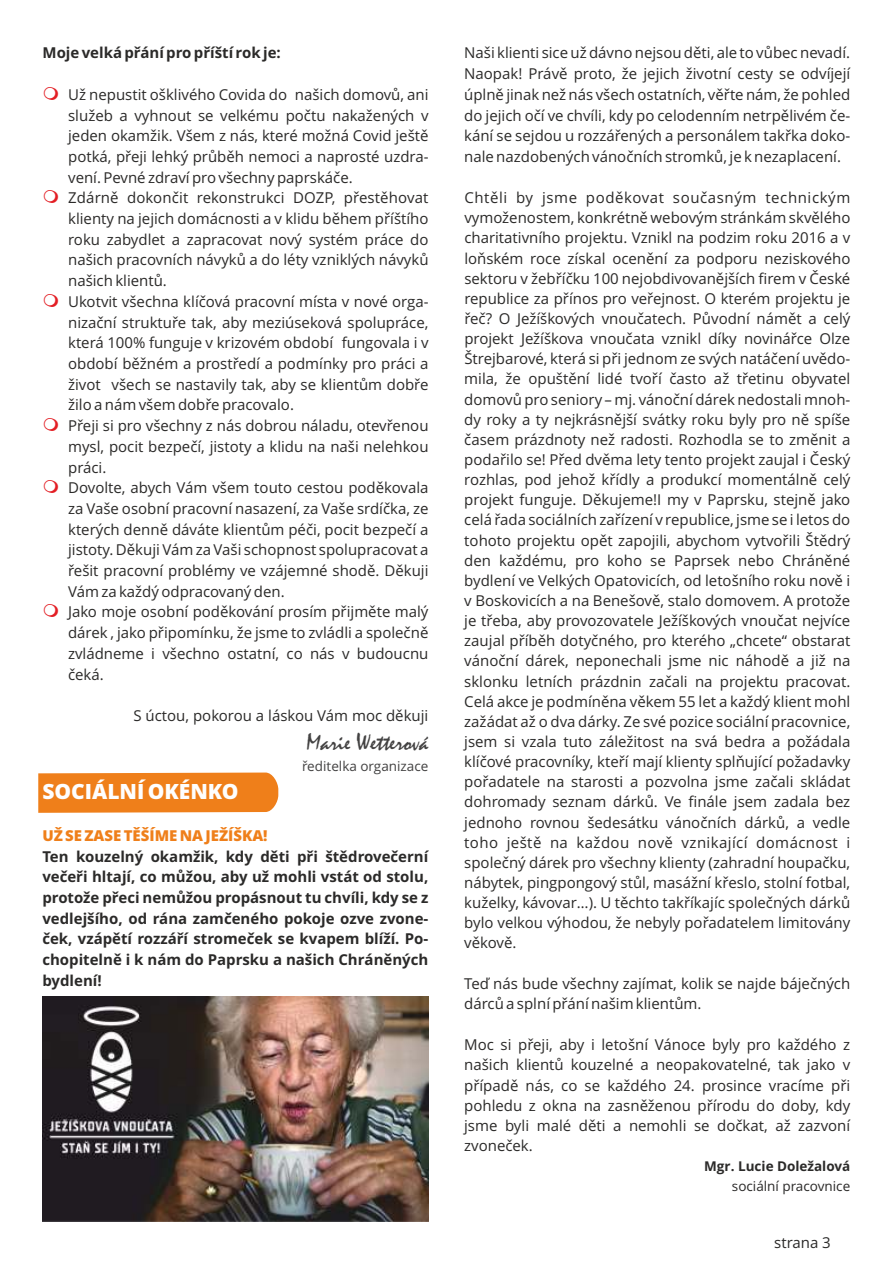
<style>
.page{position:relative;width:893px;height:1263px;background:#fff}
.page>*{position:absolute;margin:0;border:0;box-sizing:border-box;transform-origin:0 0}
.t1{font:24px "Mistral";color:#434242}
.t2{font:800 21px "Open Sans";color:#fefefe}
.t3{font:15px/20.1px "Open Sans";color:#2b2a29;text-align:justify}
.t4{font:700 15px/20.7px "Open Sans";color:#2b2a29;text-align:justify}
.t5{font:800 15px "Open Sans";color:#ef7f1a}
.t6{font:13.5px "Open Sans";color:#434242}
.t7{font:700 13.5px "Open Sans";color:#2b2a29}
.t8{font:13.5px "Open Sans";color:#2b2a29}
</style>
<div class="page">
<svg style="left:38px;top:772px;width:240px;height:41px;background:#ef8525"></svg>
<img style="left:43px;top:996px;width:385px;height:225px">
<p class="t4" style="left:43px;top:44px;width:240px">Moje velká přání pro příští rok je:</p>
<p class="t3" style="left:68px;top:86px;width:362px;line-height:20.7px;text-align:left">Už nepustit ošklivého Covida do našich domovů, ani služeb a vyhnout se velkému počtu nakažených v jeden okamžik. Všem z nás, které možná Covid ještě potká, přeji lehký průběh nemoci a naprosté uzdra&shy;vení. Pevné zdraví pro všechny paprskáče.<br>Zdárně dokončit rekonstrukci DOZP, přestěhovat klienty na jejich domácnosti a v klidu během příštího roku zabydlet a zapracovat nový systém práce do našich pracovních návyků a do léty vzniklých návyků našich klientů.<br>Ukotvit všechna klíčová pracovní místa v nové orga&shy;nizační struktuře tak, aby meziúseková spolupráce, která 100% funguje v krizovém období fungovala i v období běžném a prostředí a podmínky pro práci a život všech se nastavily tak, aby se klientům dobře žilo a nám všem dobře pracovalo.<br>Přeji si pro všechny z nás dobrou náladu, otevřenou mysl, pocit bezpečí, jistoty a klidu na naši nelehkou práci.<br>Dovolte, abych Vám všem touto cestou poděkovala za Vaše osobní pracovní nasazení, za Vaše srdíčka, ze kterých denně dáváte klientům péči, pocit bezpečí a jistoty. Děkuji Vám za Vaši schopnost spolupracovat a řešit pracovní problémy ve vzájemné shodě. Děkuji Vám za každý odpracovaný den.</p>
<p class="t3" style="left:68px;top:603px;width:362px;line-height:20.7px">Jako moje osobní poděkování prosím přijměte malý dárek , jako připomínku, že jsme to zvládli a společně zvládneme i všechno ostatní, co nás v budoucnu čeká.</p>
<p class="t3" style="left:133px;top:707px;width:296px">S úctou, pokorou a láskou Vám moc děkuji</p>
<h2 class="t2" style="left:42px;top:783px;width:198px">SOCIÁLNÍ OKÉNKO</h2>
<p class="t5" style="left:42px;top:829px;width:227px">UŽ SE ZASE TĚŠÍME NA JEŽÍŠKA!</p>
<h1 class="t1" style="left:307px;top:734px;width:123px">Marie Wetterová</h1>
<p class="t6" style="left:302px;top:760px;width:128px">ředitelka organizace</p>
<p class="t4" style="left:42px;top:847px;width:388px">Ten kouzelný okamžik, kdy děti při štědrovečerní večeři hltají, co můžou, aby už mohli vstát od stolu, protože přeci nemůžou propásnout tu chvíli, kdy se z vedlejšího, od rána zamčeného pokoje ozve zvone&shy;ček, vzápětí rozzáří stromeček se kvapem blíží. Po&shy;chopitelně i k nám do Paprsku a našich Chráněných bydlení!</p>
<p class="t3" style="left:464px;top:44px;width:388px;line-height:20.7px">Naši klienti sice už dávno nejsou děti, ale to vůbec nevadí.<br>Naopak! Právě proto, že jejich životní cesty se odvíjejí úplně jinak než nás všech ostatních, věřte nám, že pohled do jejich očí ve chvíli, kdy po celodenním netrpělivém če&shy;kání se sejdou u rozzářených a personálem takřka doko&shy;nale nazdobených vánočních stromků, je k nezaplacení.</p>
<p class="t3" style="left:464px;top:189px;width:388px">Chtěli by jsme poděkovat současným technickým vymoženostem, konkrétně webovým stránkám skvělého charitativního projektu. Vznikl na podzim roku 2016 a v loňském roce získal ocenění za podporu neziskového sektoru v žebříčku 100 nejobdivovanějších firem v České republice za přínos pro veřejnost. O kterém projektu je řeč? O Ježíškových vnoučatech. Původní námět a celý projekt Ježíškova vnoučata vznikl díky novinářce Olze Štrejbarové, která si při jednom ze svých natáčení uvědo&shy;mila, že opuštění lidé tvoří často až třetinu obyvatel domovů pro seniory – mj. vánoční dárek nedostali mnoh&shy;dy roky a ty nejkrásnější svátky roku byly pro ně spíše časem prázdnoty než radosti. Rozhodla se to změnit a podařilo se! Před dvěma lety tento projekt zaujal i Český rozhlas, pod jehož křídly a produkcí momentálně celý projekt funguje. Děkujeme!I my v Paprsku, stejně jako celá řada sociálních zařízení v republice, jsme se i letos do tohoto projektu opět zapojili, abychom vytvořili Štědrý den každému, pro koho se Paprsek nebo Chráněné bydlení ve Velkých Opatovicích, od letošního roku nově i v Boskovicích a na Benešově, stalo domovem. A protože je třeba, aby provozovatele Ježíškových vnoučat nejvíce zaujal příběh dotyčného, pro kterého „chcete“ obstarat vánoční dárek, neponechali jsme nic náhodě a již na sklonku letních prázdnin začali na projektu pracovat.<br>Celá akce je podmíněna věkem 55 let a každý klient mohl zažádat až o dva dárky. Ze své pozice sociální pracovnice, jsem si vzala tuto záležitost na svá bedra a požádala klíčové pracovníky, kteří mají klienty splňující požadavky pořadatele na starosti a pozvolna jsme začali skládat dohromady seznam dárků. Ve finále jsem zadala bez jednoho rovnou šedesátku vánočních dárků, a vedle toho ještě na každou nově vznikající domácnost i společný dárek pro všechny klienty (zahradní houpačku, nábytek, pingpongový stůl, masážní křeslo, stolní fotbal, kuželky, kávovar…). U těchto takříkajíc společných dárků bylo velkou výhodou, že nebyly pořadatelem limitovány věkově.</p>
<p class="t3" style="left:464px;top:975px;width:388px">Teď nás bude všechny zajímat, kolik se najde báječných dárců a splní přání našim klientům.</p>
<p class="t3" style="left:464px;top:1036px;width:388px">Moc si přeji, aby i letošní Vánoce byly pro každého z našich klientů kouzelné a neopakovatelné, tak jako v případě nás, co se každého 24. prosince vracíme při pohledu z okna na zasněženou přírodu do doby, kdy jsme byli malé děti a nemohli se dočkat, až zazvoní zvoneček.</p>
<p class="t7" style="left:704px;top:1161px;width:147px">Mgr. Lucie Doležalová</p>
<p class="t8" style="left:732px;top:1181px;width:120px">sociální pracovnice</p>
<p class="t3" style="left:774px;top:1234px;width:58px">strana 3</p>
</div>
